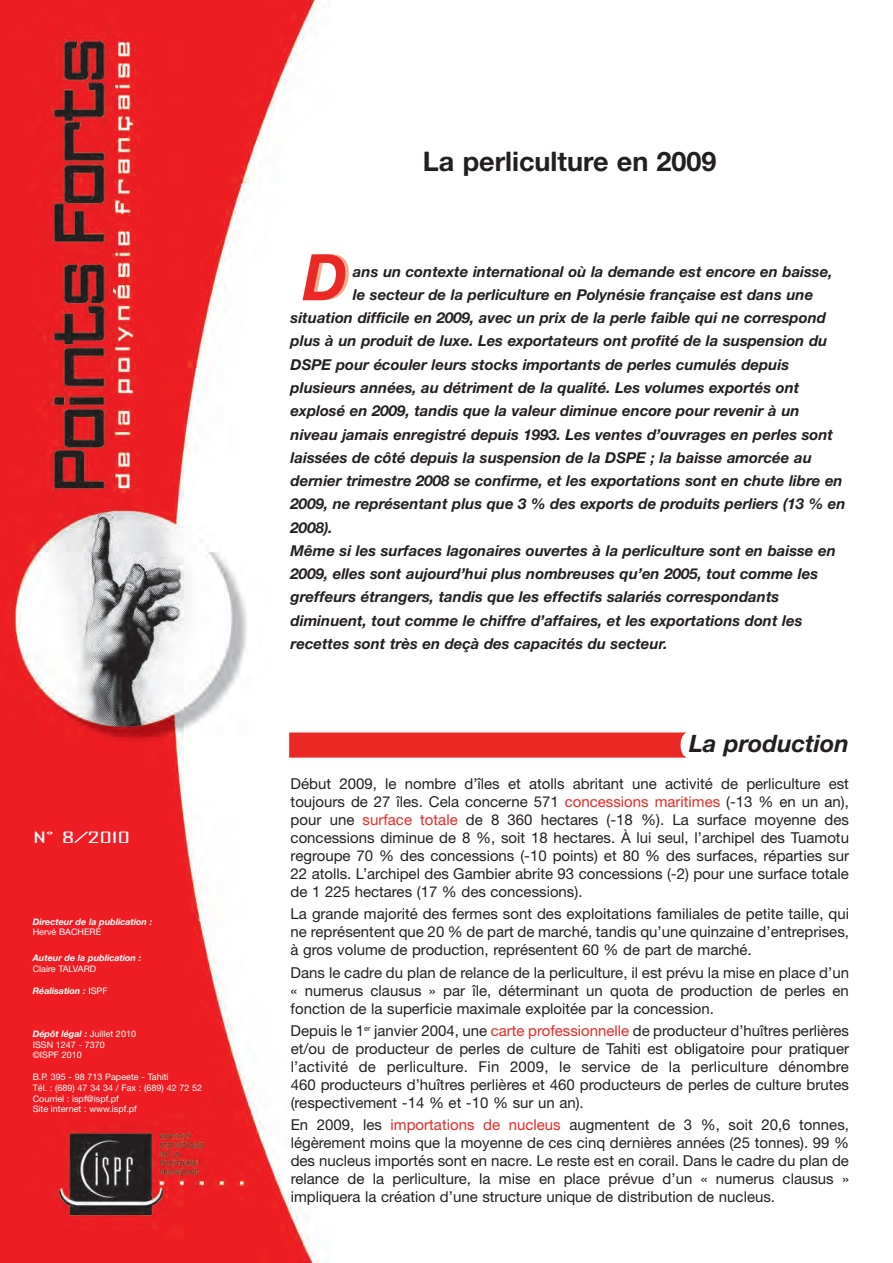
<style>
.page{position:relative;width:893px;height:1263px;background:#fff}
.page>*{position:absolute;margin:0;border:0;box-sizing:border-box;transform-origin:0 0}
.t1{font:700 27px "Helvetica Neue";color:#231f20}
.t2{font:italic 700 24px "Helvetica Neue";color:#231f20}
.t3{font:15px/18px "Helvetica Neue";color:#231f20;text-align:justify}
.t4{font:italic 700 15px "Helvetica Neue";color:#231f20}
.t5{font:15px "Bureau Agency";color:#fff;scale:2 1}
.t6{font:9px/10.8px "Helvetica Neue";color:#fff}
.t7{font:italic 700 9px "Helvetica Neue";color:#fff}
.s1{font-weight:400;font-style:normal}
.s2{font-weight:700;font-style:italic}
.s3{color:#ea2924}
</style>
<div class="page">
<img style="left:0;top:0;width:330px;height:1263px">
<img style="left:289px;top:145px;width:41px;height:74px">
<svg style="left:289px;top:264px;width:41px;height:400px"></svg>
<img style="left:289px;top:731px;width:41px;height:30px">
<svg style="left:289px;top:732px;width:398px;height:26px;background:#ea322d"></svg>
<svg style="left:303px;top:254px;width:46px;height:46px"></svg>
<p class="t5" style="left:33px;top:829px;width:50px">N° 8/2010</p>
<p class="t7" style="left:33px;top:918px;width:121px">Directeur de la publication :</p>
<p class="t6" style="left:33px;top:928px;width:70px">Hervé BACHERÉ</p>
<p class="t7" style="left:33px;top:955px;width:110px">Auteur de la publication :</p>
<p class="t6" style="left:33px;top:964px;width:65px">Claire TALVARD</p>
<p class="t7" style="left:33px;top:987px;width:76px">Réalisation : <span class="s1">ISPF</span></p>
<p class="t6" style="left:33px;top:1029px;width:105px"><span class="s2">Dépôt légal :</span> Juillet 2010<br>ISSN 1247 - 7370<br>©ISPF 2010</p>
<p class="t6" style="left:33px;top:1072px;width:171px">B.P. 395 - 98 713 Papeete - Tahiti<br>Tél. : (689) 47 34 34 / Fax : (689) 42 72 52<br>Courriel : ispf@ispf.pf<br>Site internet : www.ispf.pf</p>
<h1 class="t1" style="left:423px;top:152px;width:295px">La perliculture en 2009</h1>
<p class="t4" style="left:353px;top:266px;width:481px">ans un contexte international où la demande est encore en baisse,</p>
<p class="t4" style="left:353px;top:289px;width:462px">le secteur de la perliculture en Polynésie française est dans une</p>
<p class="t4" style="left:291px;top:312px;width:537px">situation difficile en 2009, avec un prix de la perle faible qui ne correspond</p>
<p class="t4" style="left:291px;top:336px;width:538px">plus à un produit de luxe. Les exportateurs ont profité de la suspension du</p>
<p class="t4" style="left:291px;top:359px;width:500px">DSPE pour écouler leurs stocks importants de perles cumulés depuis</p>
<p class="t4" style="left:291px;top:382px;width:510px">plusieurs années, au détriment de la qualité. Les volumes exportés ont</p>
<p class="t4" style="left:291px;top:405px;width:511px">explosé en 2009, tandis que la valeur diminue encore pour revenir à un</p>
<p class="t4" style="left:291px;top:429px;width:544px">niveau jamais enregistré depuis 1993. Les ventes d’ouvrages en perles sont</p>
<p class="t4" style="left:291px;top:452px;width:523px">laissées de côté depuis la suspension de la DSPE ; la baisse amorcée au</p>
<p class="t4" style="left:291px;top:475px;width:554px">dernier trimestre 2008 se confirme, et les exportations sont en chute libre en</p>
<p class="t4" style="left:291px;top:498px;width:556px">2009, ne représentant plus que 3 % des exports de produits perliers (13 % en</p>
<p class="t4" style="left:291px;top:522px;width:43px">2008).</p>
<p class="t4" style="left:291px;top:545px;width:547px">Même si les surfaces lagonaires ouvertes à la perliculture sont en baisse en</p>
<p class="t4" style="left:291px;top:568px;width:529px">2009, elles sont aujourd’hui plus nombreuses qu’en 2005, tout comme les</p>
<p class="t4" style="left:291px;top:591px;width:490px">greffeurs étrangers, tandis que les effectifs salariés correspondants</p>
<p class="t4" style="left:291px;top:615px;width:513px">diminuent, tout comme le chiffre d’affaires, et les exportations dont les</p>
<p class="t4" style="left:291px;top:638px;width:378px">recettes sont très en deçà des capacités du secteur.</p>
<h2 class="t2" style="left:689px;top:735px;width:161px">La production</h2>
<p class="t3" style="left:291px;top:776px;width:560px">Début 2009, le nombre d’îles et atolls abritant une activité de perliculture est toujours de 27 îles. Cela concerne 571 <span class="s3">concessions maritimes</span> (-13 % en un an), pour une <span class="s3">surface totale</span> de 8 360 hectares (-18 %). La surface moyenne des concessions diminue de 8 %, soit 18 hectares. À lui seul, l’archipel des Tuamotu regroupe 70 % des concessions (-10 points) et 80 % des surfaces, réparties sur 22 atolls. L’archipel des Gambier abrite 93 concessions (-2) pour une surface totale de 1 225 hectares (17 % des concessions).</p>
<p class="t3" style="left:291px;top:906px;width:560px">La grande majorité des fermes sont des exploitations familiales de petite taille, qui ne représentent que 20 % de part de marché, tandis qu’une quinzaine d’entreprises, à gros volume de production, représentent 60 % de part de marché.</p>
<p class="t3" style="left:291px;top:965px;width:560px">Dans le cadre du plan de relance de la perliculture, il est prévu la mise en place d’un « numerus clausus » par île, déterminant un quota de production de perles en fonction de la superficie maximale exploitée par la concession.</p>
<p class="t3" style="left:291px;top:1023px;width:560px">Depuis le 1<sup>er</sup> janvier 2004, une <span class="s3">carte professionnelle</span> de producteur d’huîtres perlières et/ou de producteur de perles de culture de Tahiti est obligatoire pour pratiquer l’activité de perliculture. Fin 2009, le service de la perliculture dénombre 460 producteurs d’huîtres perlières et 460 producteurs de perles de culture brutes (respectivement -14 % et -10 % sur un an).</p>
<p class="t3" style="left:291px;top:1117px;width:560px">En 2009, les <span class="s3">importations de nucleus</span> augmentent de 3 %, soit 20,6 tonnes, légèrement moins que la moyenne de ces cinq dernières années (25 tonnes). 99 % des nucleus importés sont en nacre. Le reste est en corail. Dans le cadre du plan de relance de la perliculture, la mise en place prévue d’un « numerus clausus » impliquera la création d’une structure unique de distribution de nucleus.</p>
</div>
